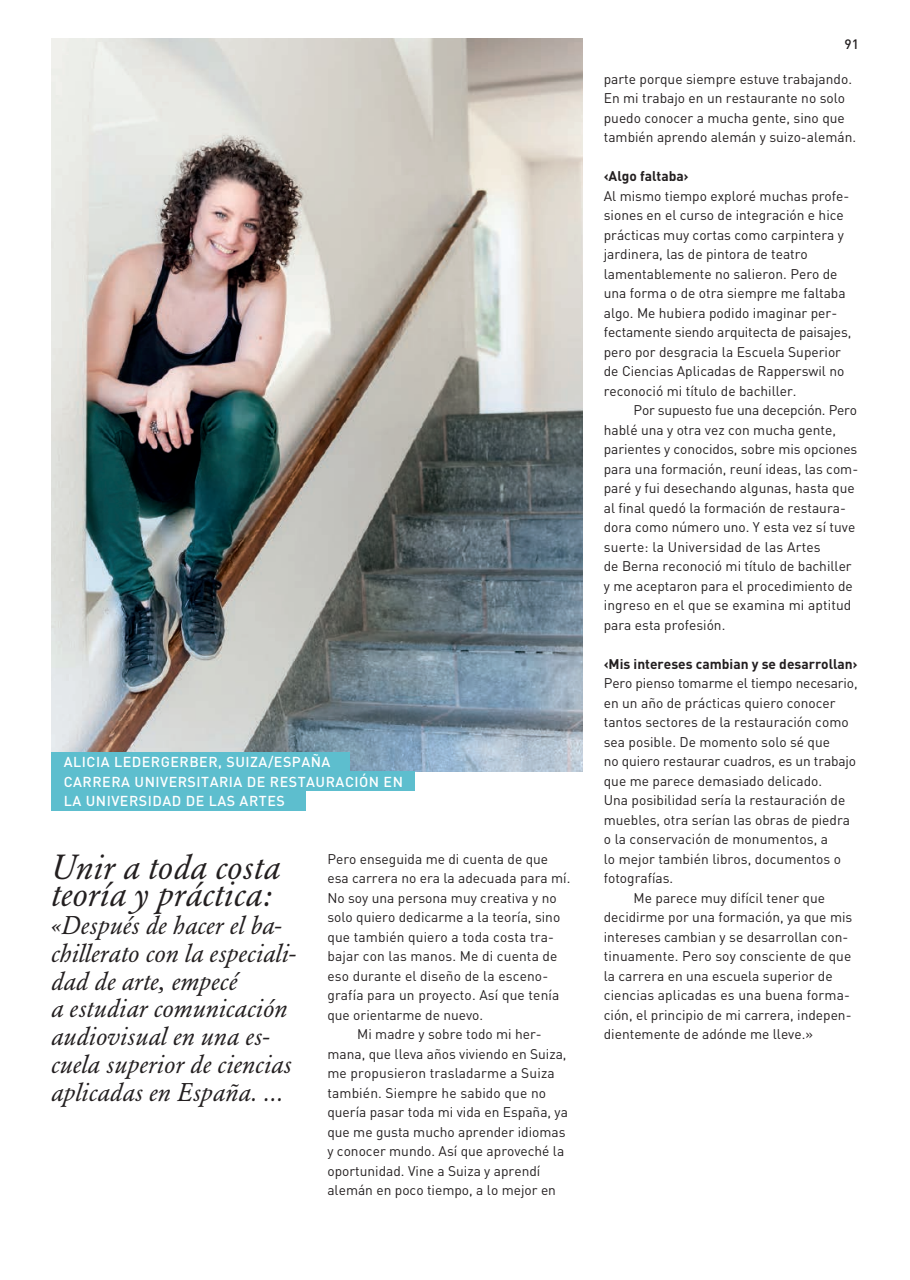
<style>
.page{position:relative;width:910px;height:1280px;background:#fff}
.page>*{position:absolute;margin:0;border:0;box-sizing:border-box;transform-origin:0 0}
.t1{font:italic 34.5px/27.8px "Garamond BE";letter-spacing:.01em;color:#231f20}
.t2{font:italic 25.5px/27.8px "Garamond BE";letter-spacing:.01em;color:#231f20}
.t3{font:500 14.25px/19.5px "DIN";letter-spacing:.035em;color:#fff}
.t4{font:13.8px/19.5px "DIN";color:#231f20}
.t5{font:700 13.8px "DIN";color:#231f20}
.t6{font:500 13.5px "DIN";color:#231f20}
</style>
<div class="page">
<img style="left:51px;top:38px;width:532px;height:734px">
<div style="left:51px;top:752px;width:299px;height:20px;background:#5dbece"></div>
<div style="left:51px;top:772px;width:364px;height:19px;background:#5dbece"></div>
<div style="left:51px;top:791px;width:255px;height:20px;background:#5dbece"></div>
<p class="t3" style="left:64px;top:752px;width:341px">ALICIA LEDERGERBER, SUIZA/ESPAÑA<br>CARRERA UNIVERSITARIA DE RESTAURACIÓN EN<br>LA UNIVERSIDAD DE LAS ARTES</p>
<h1 class="t1" style="left:51px;top:853px;width:230px">Unir a toda costa teoría y práctica:</h1>
<h2 class="t2" style="left:51px;top:912px;width:246px">«Después de hacer el ba&shy;chillerato con la especiali&shy;dad de arte, empecé<br>a estudiar comunicación audiovisual en una es&shy;cuela superior de ciencias aplicadas en España. ...</h2>
<p class="t4" style="left:327px;top:849px;width:222px">Pero enseguida me di cuenta de que</p>
<p class="t4" style="left:327px;top:868px;width:245px">esa carrera no era la adecuada para mí.</p>
<p class="t4" style="left:327px;top:888px;width:231px">No soy una persona muy creativa y no</p>
<p class="t4" style="left:327px;top:907px;width:234px">solo quiero dedicarme a la teoría, sino</p>
<p class="t4" style="left:327px;top:927px;width:228px">que también quiero a toda costa tra-</p>
<p class="t4" style="left:327px;top:946px;width:232px">bajar con las manos. Me di cuenta de</p>
<p class="t4" style="left:327px;top:965px;width:222px">eso durante el diseño de la esceno-</p>
<p class="t4" style="left:327px;top:985px;width:233px">grafía para un proyecto. Así que tenía</p>
<p class="t4" style="left:327px;top:1004px;width:157px">que orientarme de nuevo.</p>
<p class="t4" style="left:357px;top:1024px;width:186px">Mi madre y sobre todo mi her-</p>
<p class="t4" style="left:327px;top:1043px;width:241px">mana, que lleva años viviendo en Suiza,</p>
<p class="t4" style="left:327px;top:1063px;width:229px">me propusieron trasladarme a Suiza</p>
<p class="t4" style="left:327px;top:1082px;width:220px">también. Siempre he sabido que no</p>
<p class="t4" style="left:327px;top:1102px;width:242px">quería pasar toda mi vida en España, ya</p>
<p class="t4" style="left:327px;top:1121px;width:240px">que me gusta mucho aprender idiomas</p>
<p class="t4" style="left:327px;top:1141px;width:238px">y conocer mundo. Así que aproveché la</p>
<p class="t4" style="left:327px;top:1160px;width:214px">oportunidad. Vine a Suiza y aprendí</p>
<p class="t4" style="left:327px;top:1180px;width:230px">alemán en poco tiempo, a lo mejor en</p>
<p class="t6" style="left:845px;top:36px;width:16px">91</p>
<p class="t4" style="left:604px;top:69px;width:254px">parte porque siempre estuve trabajando.<br>En mi trabajo en un restaurante no solo puedo conocer a mucha gente, sino que también aprendo alemán y suizo-alemán.</p>
<p class="t5" style="left:604px;top:167px;width:86px">‹Algo faltaba›</p>
<p class="t4" style="left:604px;top:186px;width:249px">Al mismo tiempo exploré muchas profe&shy;siones en el curso de integración e hice prácticas muy cortas como carpintera y jardinera, las de pintora de teatro lamentablemente no salieron. Pero de una forma o de otra siempre me faltaba algo. Me hubiera podido imaginar per&shy;fectamente siendo arquitecta de paisajes, pero por desgracia la Escuela Superior de Ciencias Aplicadas de Rapperswil no reconoció mi título de bachiller.</p>
<p class="t4" style="left:604px;top:400px;width:256px;text-indent:30px">Por supuesto fue una decepción. Pero hablé una y otra vez con mucha gente, parientes y conocidos, sobre mis opciones para una formación, reuní ideas, las com&shy;paré y fui desechando algunas, hasta que al final quedó la formación de restaura&shy;dora como número uno. Y esta vez sí tuve suerte: la Universidad de las Artes<br>de Berna reconoció mi título de bachiller y me aceptaron para el procedimiento de ingreso en el que se examina mi aptitud para esta profesión.</p>
<p class="t5" style="left:604px;top:655px;width:255px">‹Mis intereses cambian y se desarrollan›</p>
<p class="t4" style="left:604px;top:673px;width:255px">Pero pienso tomarme el tiempo necesario,</p>
<p class="t4" style="left:604px;top:693px;width:233px">en un año de prácticas quiero conocer</p>
<p class="t4" style="left:604px;top:712px;width:246px">tantos sectores de la restauración como</p>
<p class="t4" style="left:604px;top:732px;width:228px">sea posible. De momento solo sé que</p>
<p class="t4" style="left:604px;top:751px;width:254px">no quiero restaurar cuadros, es un trabajo</p>
<p class="t4" style="left:604px;top:771px;width:220px">que me parece demasiado delicado.</p>
<p class="t4" style="left:604px;top:790px;width:243px">Una posibilidad sería la restauración de</p>
<p class="t4" style="left:604px;top:810px;width:248px">muebles, otra serían las obras de piedra</p>
<p class="t4" style="left:604px;top:829px;width:226px">o la conservación de monumentos, a</p>
<p class="t4" style="left:604px;top:849px;width:239px">lo mejor también libros, documentos o</p>
<p class="t4" style="left:604px;top:868px;width:71px">fotografías.</p>
<p class="t4" style="left:634px;top:888px;width:193px">Me parece muy difícil tener que</p>
<p class="t4" style="left:604px;top:907px;width:250px">decidirme por una formación, ya que mis</p>
<p class="t4" style="left:604px;top:927px;width:246px">intereses cambian y se desarrollan con-</p>
<p class="t4" style="left:604px;top:946px;width:249px">tinuamente. Pero soy consciente de que</p>
<p class="t4" style="left:604px;top:966px;width:230px">la carrera en una escuela superior de</p>
<p class="t4" style="left:604px;top:985px;width:248px">ciencias aplicadas es una buena forma-</p>
<p class="t4" style="left:604px;top:1005px;width:249px">ción, el principio de mi carrera, indepen-</p>
<p class="t4" style="left:604px;top:1024px;width:211px">dientemente de adónde me lleve.»</p>
</div>
